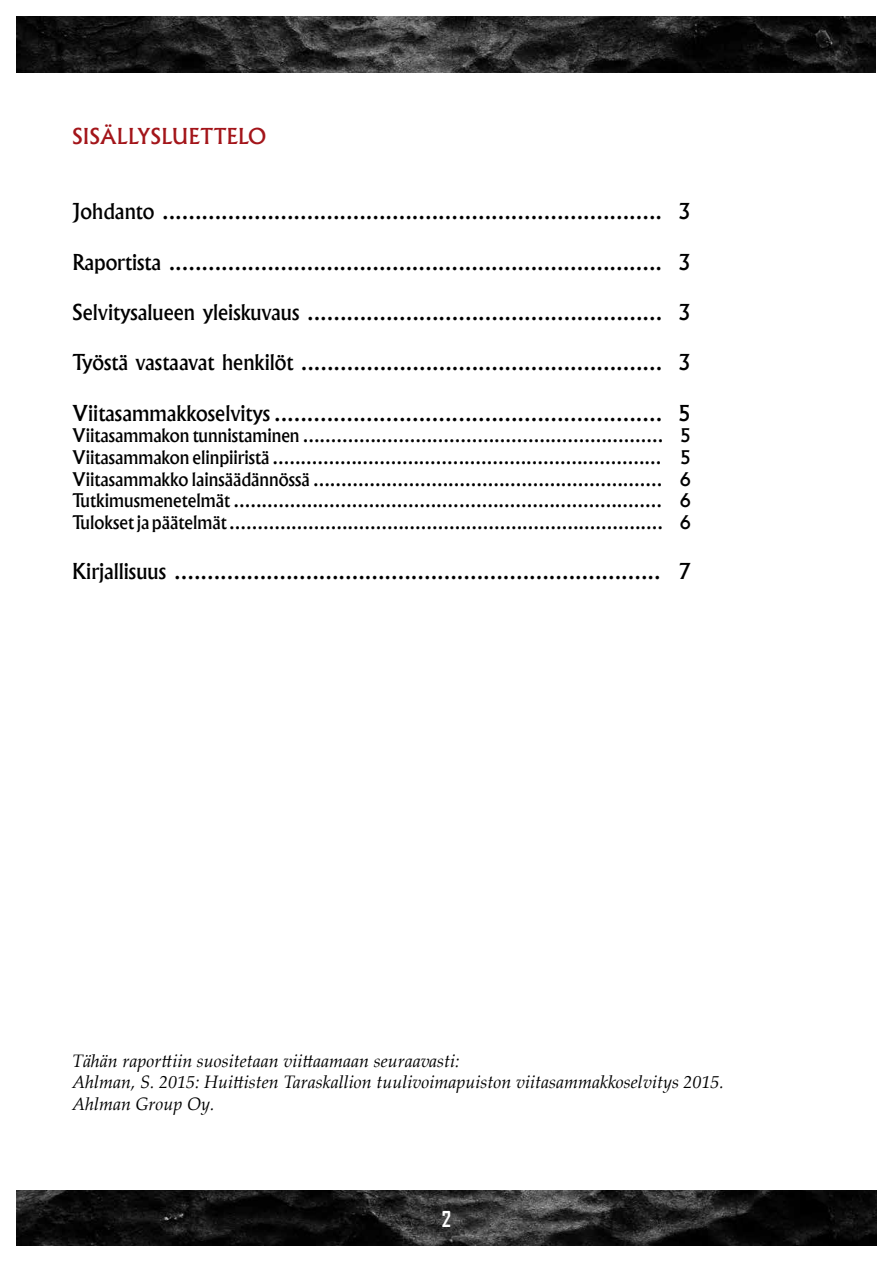
<style>
.page{position:relative;width:893px;height:1263px;background:#fff}
.page>*{position:absolute;margin:0;border:0;box-sizing:border-box;transform-origin:0 0}
.t1{font:500 21px "Albertus";color:#000}
.t2{font:500 21px "Albertus";color:#a3151a}
.t3{font:700 21px "Agency FB";color:#fff}
.t4{font:500 18px/21.6px "Albertus";color:#000;text-align:justify}
.t5{font:italic 18px/21.6px "Palatino Linotype";color:#000}
</style>
<div class="page">
<img style="left:17px;top:1191px;width:859px;height:55px">
<img style="left:17px;top:17px;width:859px;height:55px">
<p class="t2" style="left:72px;top:123px;width:196px">sisällysluettelo</p>
<p class="t1" style="left:72px;top:198px;width:620px">Johdanto ............................................................................ 3</p>
<p class="t1" style="left:72px;top:249px;width:620px">Raportista ........................................................................... 3</p>
<p class="t1" style="left:72px;top:299px;width:620px">Selvitysalueen yleiskuvaus ...................................................... 3</p>
<p class="t1" style="left:72px;top:350px;width:620px">Työstä vastaavat henkilöt ....................................................... 3</p>
<p class="t1" style="left:72px;top:400px;width:620px">Viitasammakkoselvitys ........................................................... 5</p>
<p class="t4" style="left:72px;top:425px;width:620px">Viitasammakon tunnistaminen ................................................................ 5<br>Viitasammakon elinpiiristä ..................................................................... 5<br>Viitasammakko lainsäädännössä .............................................................. 6<br>Tutkimusmenetelmät ............................................................................ 6<br>Tulokset ja päätelmät ............................................................................. 6</p>
<p class="t1" style="left:72px;top:558px;width:620px">Kirjallisuus .......................................................................... 7</p>
<p class="t5" style="left:72px;top:1049px;width:653px">Tähän raporttiin suositetaan viittaamaan seuraavasti:<br>Ahlman, S. 2015: Huittisten Taraskallion tuulivoimapuiston viitasammakkoselvitys 2015.<br>Ahlman Group Oy.</p>
<p class="t3" style="left:442px;top:1206px;width:11px">2</p>
</div>
